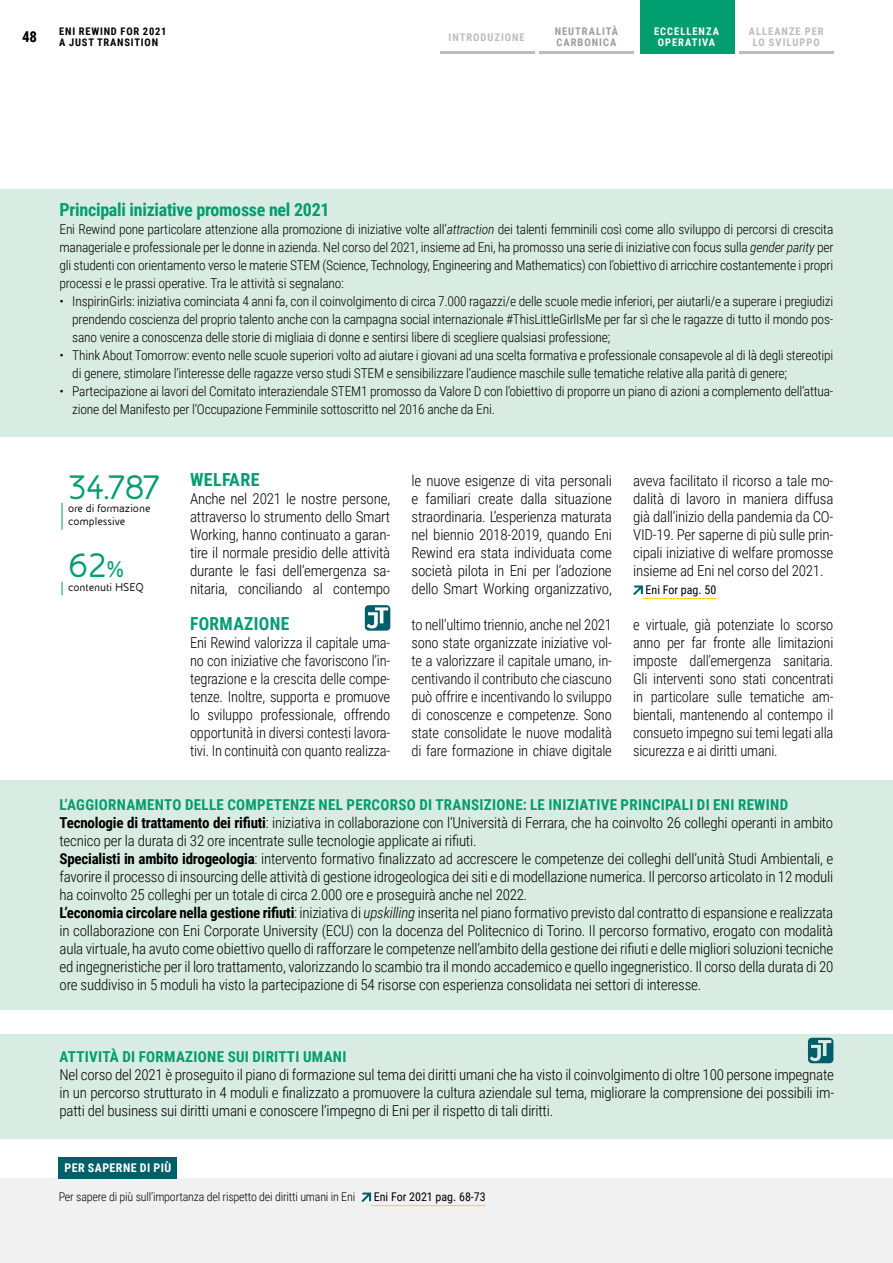
<style>
.page{position:relative;width:893px;height:1263px;background:#fff}
.page>*{position:absolute;margin:0;border:0;box-sizing:border-box;transform-origin:0 0}
.t1{font:36px "Eni Exp";color:#009f6d}
.corpo_testo_box{font:700 18px "Roboto Condensed";letter-spacing:-.015em;color:#009d6e}
.corpo_testo{font:700 18px "Roboto Condensed";letter-spacing:.02em;color:#009d6e}
.corpo_testo-2{font:300 15px/18px "Roboto Condensed";letter-spacing:-.015em;color:#000;text-align:justify}
.corpo_testo-3{font:700 15px "Roboto Condensed";letter-spacing:.02em;color:#009d6e}
.t2{font:700 15px "Roboto Condensed";color:#000}
.corpo_testo_box-2{font:300 13.5px/18px "Roboto Condensed";letter-spacing:-.015em;color:#000;text-align:justify}
.t3{font:300 12px "Roboto Condensed";letter-spacing:-.015em;color:#000}
.t4{font:12px/13.5px "Eni Exp";color:#000}
.t5{font:700 12px "Roboto Condensed";letter-spacing:.035em;color:#fff}
.t6{font:12px "Roboto Condensed";color:#000}
.t7{font:700 10.5px/10.5px "Roboto Condensed";letter-spacing:.095em;color:#bcbcbc;text-align:center}
.t8{font:700 10.5px/10.5px "Roboto Condensed";letter-spacing:.075em;color:#000}
.t9{font:700 10.5px/10.5px "Roboto Condensed";letter-spacing:.095em;color:#fff;text-align:center}
.t10{font:700 10.5px/10.5px "Roboto Condensed";letter-spacing:.095em;color:#9d9d9c}
.s1{font-style:italic}
.s2{font-size:24px}
.s3{font-weight:700}
.s4{font-weight:400}
</style>
<div class="page">
<div style="left:640px;top:0;width:94px;height:54px;background:#009d6e"></div>
<hr style="left:739px;top:51px;width:94px;height:3px;background:#bcbcbc">
<hr style="left:539px;top:51px;width:95px;height:3px;background:#bcbcbc">
<hr style="left:441px;top:51px;width:94px;height:3px;background:#bcbcbc">
<div style="left:0;top:189px;width:893px;height:247px;background:#d9ece3"></div>
<div style="left:0;top:781px;width:893px;height:229px;background:#d9ece3"></div>
<div style="left:0;top:1034px;width:893px;height:105px;background:#d9ece3"></div>
<hr style="left:643px;top:598px;width:73px;height:1px;background:#ffd400">
<svg style="left:633px;top:585px;width:10px;height:10px"></svg>
<svg style="left:62px;top:503px;width:1px;height:27px"></svg>
<svg style="left:62px;top:582px;width:1px;height:13px"></svg>
<div style="left:0;top:1178px;width:893px;height:85px;background:#f0f1f0"></div>
<div style="left:59px;top:1157px;width:118px;height:21px;background:#025f6a"></div>
<hr style="left:371px;top:1205px;width:115px;height:1px;background:#ffd400">
<svg style="left:361px;top:1192px;width:10px;height:10px"></svg>
<svg style="left:808px;top:1038px;width:25px;height:25px"></svg>
<svg style="left:365px;top:605px;width:25px;height:26px"></svg>
<p class="t10" style="left:555px;top:26px;width:65px">NEUTRALITÀ<br>CARBONICA</p>
<p class="t8" style="left:59px;top:26px;width:109px">ENI REWIND FOR 2021<br>A JUST TRANSITION</p>
<p class="t9" style="left:654px;top:26px;width:66px">ECCELLENZA<br>OPERATIVA</p>
<p class="t7" style="left:749px;top:26px;width:76px">ALLEANZE PER<br>LO SVILUPPO</p>
<p class="t2" style="left:22px;top:26px;width:17px">48</p>
<p class="t7" style="left:449px;top:31px;width:78px">INTRODUZIONE</p>
<p class="corpo_testo_box" style="left:60px;top:197px;width:272px">Principali iniziative promosse nel 2021</p>
<p class="corpo_testo_box-2" style="left:60px;top:220px;width:775px">Eni Rewind pone particolare attenzione alla promozione di iniziative volte all’<span class="s1">attraction</span> dei talenti femminili così come allo sviluppo di percorsi di crescita manageriale e professionale per le donne in azienda. Nel corso del 2021, insieme ad Eni, ha promosso una serie di iniziative con focus sulla <span class="s1">gender parity</span> per gli studenti con orientamento verso le materie STEM (Science, Technology, Engineering and Mathematics) con l’obiettivo di arricchire costantemente i propri processi e le prassi operative. Tra le attività si segnalano:</p>
<p class="corpo_testo_box-2" style="left:72px;top:292px;width:763px;text-indent:-13px">• InspirinGirls: iniziativa cominciata 4 anni fa, con il coinvolgimento di circa 7.000 ragazzi/e delle scuole medie inferiori, per aiutarli/e a superare i pregiudizi prendendo coscienza del proprio talento anche con la campagna social internazionale #ThisLittleGirlIsMe per far sì che le ragazze di tutto il mondo pos&shy;sano venire a conoscenza delle storie di migliaia di donne e sentirsi libere di scegliere qualsiasi professione;</p>
<p class="corpo_testo_box-2" style="left:72px;top:346px;width:762px;text-indent:-13px">• Think About Tomorrow: evento nelle scuole superiori volto ad aiutare i giovani ad una scelta formativa e professionale consapevole al di là degli stereotipi di genere, stimolare l’interesse delle ragazze verso studi STEM e sensibilizzare l’audience maschile sulle tematiche relative alla parità di genere;</p>
<p class="corpo_testo_box-2" style="left:72px;top:382px;width:763px;text-indent:-13px">• Partecipazione ai lavori del Comitato interaziendale STEM1 promosso da Valore D con l’obiettivo di proporre un piano di azioni a complemento dell’attua&shy;zione del Manifesto per l’Occupazione Femminile sottoscritto nel 2016 anche da Eni.</p>
<p class="t1" style="left:68px;top:469px;width:92px">34.787</p>
<p class="t4" style="left:68px;top:502px;width:84px">ore di formazione complessive</p>
<p class="t1" style="left:68px;top:548px;width:58px">62<span class="s2">%</span></p>
<p class="t4" style="left:68px;top:581px;width:77px">contenuti HSEQ</p>
<p class="corpo_testo" style="left:190px;top:467px;width:71px">WELFARE</p>
<p class="corpo_testo-2" style="left:190px;top:489px;width:202px">Anche nel 2021 le nostre persone, attraverso lo strumento dello Smart Working, hanno continuato a garan&shy;tire il normale presidio delle attività durante le fasi dell’emergenza sa&shy;nitaria, conciliando al contempo</p>
<p class="corpo_testo" style="left:190px;top:611px;width:101px">FORMAZIONE</p>
<p class="corpo_testo-2" style="left:190px;top:633px;width:202px">Eni Rewind valorizza il capitale uma&shy;no con iniziative che favoriscono l’in&shy;tegrazione e la crescita delle compe&shy;tenze. Inoltre, supporta e promuove lo sviluppo professionale, offrendo opportunità in diversi contesti lavora&shy;tivi. In continuità con quanto realizza-</p>
<p class="corpo_testo-2" style="left:412px;top:471px;width:202px">le nuove esigenze di vita personali e familiari create dalla situazione straordinaria. L’esperienza maturata nel biennio 2018-2019, quando Eni Rewind era stata individuata come società pilota in Eni per l’adozione dello Smart Working organizzativo,</p>
<p class="corpo_testo-2" style="left:633px;top:471px;width:202px">aveva facilitato il ricorso a tale mo&shy;dalità di lavoro in maniera diffusa già dall’inizio della pandemia da CO-VID-19. Per saperne di più sulle prin&shy;cipali iniziative di welfare promosse insieme ad Eni nel corso del 2021.</p>
<p class="t6" style="left:646px;top:581px;width:72px">Eni For pag. 50</p>
<p class="corpo_testo-2" style="left:412px;top:615px;width:202px">to nell’ultimo triennio, anche nel 2021 sono state organizzate iniziative vol&shy;te a valorizzare il capitale umano, in&shy;centivando il contributo che ciascuno può offrire e incentivando lo sviluppo di conoscenze e competenze. Sono state consolidate le nuove modalità di fare formazione in chiave digitale</p>
<p class="corpo_testo-2" style="left:633px;top:615px;width:202px">e virtuale, già potenziate lo scorso anno per far fronte alle limitazioni imposte dall’emergenza sanitaria.<br>Gli interventi sono stati concentrati in particolare sulle tematiche am&shy;bientali, mantenendo al contempo il consueto impegno sui temi legati alla sicurezza e ai diritti umani.</p>
<p class="corpo_testo-3" style="left:60px;top:794px;width:730px">L’AGGIORNAMENTO DELLE COMPETENZE NEL PERCORSO DI TRANSIZIONE: LE INIZIATIVE PRINCIPALI DI ENI REWIND</p>
<p class="corpo_testo-2" style="left:60px;top:813px;width:775px"><span class="s3">Tecnologie di trattamento dei rifiuti</span>: iniziativa in collaborazione con l’Università di Ferrara, che ha coinvolto 26 colleghi operanti in ambito tecnico per la durata di 32 ore incentrate sulle tecnologie applicate ai rifiuti.</p>
<p class="corpo_testo-2" style="left:60px;top:849px;width:775px"><span class="s3">Specialisti in ambito idrogeologia</span>: intervento formativo finalizzato ad accrescere le competenze dei colleghi dell’unità Studi Ambientali, e favorire il processo di insourcing delle attività di gestione idrogeologica dei siti e di modellazione numerica. Il percorso articolato in 12 moduli ha coinvolto 25 colleghi per un totale di circa 2.000 ore e proseguirà anche nel 2022.</p>
<p class="corpo_testo-2" style="left:60px;top:903px;width:775px"><span class="s3">L’economia circolare nella gestione rifiuti</span>: iniziativa di <span class="s1">upskilling</span> inserita nel piano formativo previsto dal contratto di espansione e realizzata in collaborazione con Eni Corporate University (ECU) con la docenza del Politecnico di Torino. Il percorso formativo, erogato con modalità aula virtuale, ha avuto come obiettivo quello di rafforzare le competenze nell’ambito della gestione dei rifiuti e delle migliori soluzioni tecniche ed ingegneristiche per il loro trattamento, valorizzando lo scambio tra il mondo accademico e quello ingegneristico. Il corso della durata di 20 ore suddiviso in 5 moduli ha visto la partecipazione di 54 risorse con esperienza consolidata nei settori di interesse.</p>
<p class="corpo_testo-3" style="left:60px;top:1046px;width:288px">ATTIVITÀ DI FORMAZIONE SUI DIRITTI UMANI</p>
<p class="corpo_testo-2" style="left:60px;top:1065px;width:776px">Nel corso del 2021 è proseguito il piano di formazione sul tema dei diritti umani che ha visto il coinvolgimento di oltre 100 persone impegnate in un percorso strutturato in 4 moduli e finalizzato a promuovere la cultura aziendale sul tema, migliorare la comprensione dei possibili im&shy;patti del business sui diritti umani e conoscere l’impegno di Eni per il rispetto di tali diritti.</p>
<p class="t5" style="left:65px;top:1159px;width:108px">PER SAPERNE DI PIÙ</p>
<p class="t3" style="left:59px;top:1188px;width:428px">Per sapere di più sull’importanza del rispetto dei diritti umani in Eni <span class="s4">Eni For 2021 pag. 68-73</span></p>
</div>
